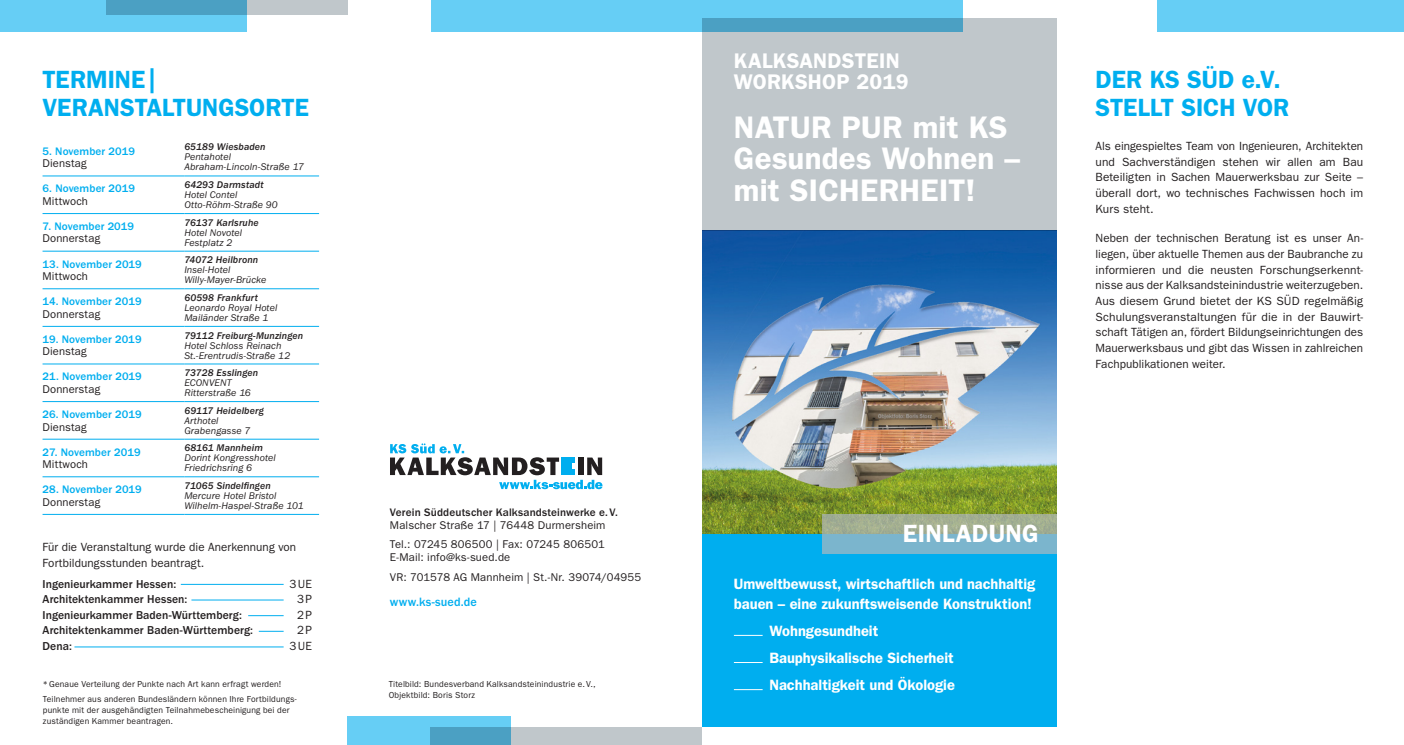
<style>
.page{position:relative;width:1404px;height:745px;background:#fff}
.page>*{position:absolute;margin:0;border:0;box-sizing:border-box;transform-origin:0 0}
.t1{font:600 31.25px/31.2px "ITC Franklin Gothic Std";letter-spacing:.005em;color:#fff}
.t2{font:600 25px/27.5px "ITC Franklin Gothic Std";color:#00aeef}
.t3{font:600 25px "ITC Franklin Gothic Std";letter-spacing:.01em;color:#fff}
.t4{font:600 21.25px/21.2px "ITC Franklin Gothic Std";letter-spacing:.01em;color:#fff}
.t5{font:600 15px/27.1px "ITC Franklin Gothic Std";color:#fff}
.t6{font:500 12.5px "ITC Franklin Gothic Std";letter-spacing:.01em;color:#00aeef}
.t7{font:11.88px/15.6px "ITC Franklin Gothic Std";letter-spacing:.005em;color:#231f20;text-align:justify}
.t8{font:500 11.88px "ITC Franklin Gothic Std";letter-spacing:.005em;color:#231f20}
.t9{font:11.25px/19.6px "ITC Franklin Gothic Std";letter-spacing:.01em;color:#231f20}
.t10{font:500 11.25px "ITC Franklin Gothic Std";letter-spacing:.005em;color:#00aeef}
.t11{font:500 11.25px "ITC Franklin Gothic Std";letter-spacing:.01em;color:#231f20}
.t12{font:italic 10px/10px "ITC Franklin Gothic Std";letter-spacing:.01em;color:#231f20}
.t13{font:10px "ITC Franklin Gothic Std Med It";letter-spacing:.01em;color:#231f20}
.t14{font:8.75px/11.2px "ITC Franklin Gothic Std";letter-spacing:.015em;color:#231f20}
</style>
<div class="page">
<img style="left:702px;top:230px;width:354px;height:303px">
<div style="left:702px;top:533px;width:354px;height:193px;background:#00aeef"></div>
<div style="left:431px;top:0;width:531px;height:32px;background:#66cef5"></div>
<svg style="left:734px;top:634px;width:28px;height:1px"></svg>
<div style="left:347px;top:716px;width:164px;height:28px;background:#66cef5"></div>
<svg style="left:431px;top:727px;width:271px;height:17px;background:#9dbbc8"></svg>
<div style="left:0;top:0;width:246px;height:32px;background:#66cef5"></div>
<div style="left:1157px;top:0;width:246px;height:32px;background:#66cef5"></div>
<svg style="left:106px;top:0;width:241px;height:15px;background:#7bb0c6"></svg>
<svg style="left:390px;top:443px;width:212px;height:46px"></svg>
<hr style="left:43px;top:175px;width:141px;height:1px;background:#00aeef">
<hr style="left:184px;top:175px;width:135px;height:1px;background:#00aeef">
<hr style="left:43px;top:213px;width:141px;height:1px;background:#00aeef">
<hr style="left:184px;top:213px;width:135px;height:1px;background:#00aeef">
<hr style="left:43px;top:250px;width:141px;height:1px;background:#00aeef">
<hr style="left:184px;top:250px;width:135px;height:1px;background:#00aeef">
<hr style="left:43px;top:288px;width:141px;height:1px;background:#00aeef">
<hr style="left:184px;top:288px;width:135px;height:1px;background:#00aeef">
<hr style="left:43px;top:326px;width:141px;height:1px;background:#00aeef">
<hr style="left:184px;top:326px;width:135px;height:1px;background:#00aeef">
<hr style="left:43px;top:363px;width:141px;height:1px;background:#00aeef">
<hr style="left:184px;top:363px;width:135px;height:1px;background:#00aeef">
<hr style="left:43px;top:401px;width:141px;height:1px;background:#00aeef">
<hr style="left:184px;top:401px;width:135px;height:1px;background:#00aeef">
<hr style="left:43px;top:438px;width:141px;height:1px;background:#00aeef">
<hr style="left:184px;top:438px;width:135px;height:1px;background:#00aeef">
<hr style="left:43px;top:476px;width:141px;height:1px;background:#00aeef">
<hr style="left:184px;top:476px;width:135px;height:1px;background:#00aeef">
<hr style="left:43px;top:513px;width:141px;height:1px;background:#00aeef">
<hr style="left:184px;top:513px;width:135px;height:1px;background:#00aeef">
<hr style="left:181px;top:583px;width:102px;height:1px;background:#00aeef">
<hr style="left:191px;top:599px;width:92px;height:1px;background:#00aeef">
<hr style="left:248px;top:615px;width:35px;height:1px;background:#00aeef">
<svg style="left:259px;top:630px;width:24px;height:1px"></svg>
<hr style="left:74px;top:646px;width:209px;height:1px;background:#00aeef">
<div style="left:702px;top:18px;width:354px;height:212px;background:#c0c7cb"></div>
<svg style="left:822px;top:514px;width:234px;height:39px;background:#8fb1ae"></svg>
<h2 class="t2" style="left:43px;top:66px;width:268px">TERMINE|<br>VERANSTALTUNGSORTE</h2>
<p class="t10" style="left:43px;top:144px;width:94px">5. November 2019</p>
<p class="t9" style="left:43px;top:153px;width:46px">Dienstag</p>
<p class="t13" style="left:184px;top:141px;width:83px">65189 Wiesbaden</p>
<p class="t12" style="left:184px;top:152px;width:121px">Pentahotel<br>Abraham-Lincoln-Straße 17</p>
<p class="t10" style="left:43px;top:182px;width:94px">6. November 2019</p>
<p class="t9" style="left:43px;top:191px;width:47px">Mittwoch</p>
<p class="t13" style="left:184px;top:179px;width:81px">64293 Darmstadt</p>
<p class="t12" style="left:184px;top:190px;width:95px">Hotel Contel<br>Otto-Röhm-Straße 90</p>
<p class="t10" style="left:43px;top:220px;width:93px">7. November 2019</p>
<p class="t9" style="left:43px;top:229px;width:59px">Donnerstag</p>
<p class="t13" style="left:184px;top:217px;width:76px">76137 Karlsruhe</p>
<p class="t12" style="left:184px;top:227px;width:59px">Hotel Novotel<br>Festplatz 2</p>
<p class="t10" style="left:43px;top:257px;width:101px">13. November 2019</p>
<p class="t9" style="left:43px;top:266px;width:47px">Mittwoch</p>
<p class="t13" style="left:184px;top:254px;width:75px">74072 Heilbronn</p>
<p class="t12" style="left:184px;top:265px;width:83px">Insel-Hotel<br>Willy-Mayer-Brücke</p>
<p class="t10" style="left:43px;top:295px;width:101px">14. November 2019</p>
<p class="t9" style="left:43px;top:304px;width:59px">Donnerstag</p>
<p class="t13" style="left:184px;top:292px;width:75px">60598 Frankfurt</p>
<p class="t12" style="left:184px;top:302px;width:94px">Leonardo Royal Hotel<br>Mailänder Straße 1</p>
<p class="t10" style="left:43px;top:332px;width:101px">19. November 2019</p>
<p class="t9" style="left:43px;top:341px;width:46px">Dienstag</p>
<p class="t13" style="left:184px;top:329px;width:120px">79112 Freiburg-Munzingen</p>
<p class="t12" style="left:184px;top:340px;width:107px">Hotel Schloss Reinach<br>St.-Erentrudis-Straße 12</p>
<p class="t10" style="left:43px;top:370px;width:101px">21. November 2019</p>
<p class="t9" style="left:43px;top:379px;width:59px">Donnerstag</p>
<p class="t13" style="left:184px;top:367px;width:75px">73728 Esslingen</p>
<p class="t12" style="left:184px;top:378px;width:68px">ECONVENT<br>Ritterstraße 16</p>
<p class="t10" style="left:43px;top:407px;width:101px">26. November 2019</p>
<p class="t9" style="left:43px;top:416px;width:46px">Dienstag</p>
<p class="t13" style="left:184px;top:404px;width:81px">69117 Heidelberg</p>
<p class="t12" style="left:184px;top:415px;width:68px">Arthotel<br>Grabengasse 7</p>
<p class="t10" style="left:43px;top:445px;width:100px">27. November 2019</p>
<p class="t9" style="left:43px;top:454px;width:47px">Mittwoch</p>
<p class="t13" style="left:184px;top:442px;width:80px">68161 Mannheim</p>
<p class="t12" style="left:184px;top:453px;width:93px">Dorint Kongresshotel<br>Friedrichsring 6</p>
<p class="t13" style="left:184px;top:480px;width:88px">71065 Sindelfingen</p>
<p class="t12" style="left:184px;top:490px;width:121px">Mercure Hotel Bristol<br>Wilhelm-Haspel-Straße 101</p>
<p class="t7" style="left:43px;top:539px;width:255px">Für die Veranstaltung wurde die Anerkennung von<br>Fortbildungsstunden beantragt.</p>
<p class="t8" style="left:43px;top:576px;width:135px">Ingenieurkammer Hessen:</p>
<p class="t7" style="left:289px;top:575px;width:24px">3UE</p>
<p class="t8" style="left:43px;top:592px;width:146px">Architektenkammer Hessen:</p>
<p class="t7" style="left:297px;top:591px;width:16px">3P</p>
<p class="t8" style="left:43px;top:608px;width:201px">Ingenieurkammer Baden-Württemberg:</p>
<p class="t7" style="left:297px;top:606px;width:16px">2P</p>
<p class="t8" style="left:43px;top:623px;width:212px">Architektenkammer Baden-Württemberg:</p>
<p class="t7" style="left:297px;top:622px;width:16px">2P</p>
<p class="t8" style="left:43px;top:639px;width:31px">Dena:</p>
<p class="t7" style="left:289px;top:638px;width:24px">3UE</p>
<p class="t14" style="left:43px;top:676px;width:255px;line-height:14.8px">*Genaue Verteilung der Punkte nach Art kann erfragt werden!<br>Teilnehmer aus anderen Bundesländern können Ihre Fortbildungs-</p>
<p class="t14" style="left:43px;top:704px;width:248px">punkte mit der ausgehändigten Teilnahmebescheinigung bei der zuständigen Kammer beantragen.</p>
<p class="t10" style="left:43px;top:483px;width:101px">28. November 2019</p>
<p class="t9" style="left:43px;top:492px;width:59px">Donnerstag</p>
<p class="t11" style="left:390px;top:506px;width:229px">Verein Süddeutscher Kalksandsteinwerke e.V.</p>
<p class="t9" style="left:390px;top:515px;width:217px">Malscher Straße 17 | 76448 Durmersheim<br>Tel.: 07245 806500 | Fax: 07245 806501</p>
<p class="t9" style="left:390px;top:547px;width:253px">E-Mail: info@ks-sued.de<br>VR: 701578 AG Mannheim | St.-Nr. 39074/04955</p>
<p class="t6" style="left:390px;top:594px;width:88px">www.ks-sued.de</p>
<p class="t14" style="left:389px;top:678px;width:208px">Titelbild: Bundesverband Kalksandsteinindustrie e.V.,<br>Objektbild: Boris Storz</p>
<h3 class="t4" style="left:733px;top:50px;width:176px">KALKSANDSTEIN<br>WORKSHOP 2019</h3>
<h1 class="t1" style="left:733px;top:112px;width:288px">NATUR PUR mit KS<br>Gesundes Wohnen – mit SICHERHEIT!</h1>
<h2 class="t2" style="left:1095px;top:66px;width:195px">DER KS SÜD e.V.<br>STELLT SICH VOR</h2>
<p class="t7" style="left:1095px;top:138px;width:269px">Als eingespieltes Team von Ingenieuren, Architekten und Sachverständigen stehen wir allen am Bau Beteiligten in Sachen Mauerwerksbau zur Seite – überall dort, wo technisches Fachwissen hoch im Kurs steht.</p>
<p class="t7" style="left:1095px;top:230px;width:269px">Neben der technischen Beratung ist es unser An&shy;liegen, über aktuelle Themen aus der Baubranche zu informieren und die neusten Forschungserkennt&shy;nisse aus der Kalksandsteinindustrie weiterzugeben.<br>Aus diesem Grund bietet der KS SÜD regelmäßig Schulungsveranstaltungen für die in der Bauwirt&shy;schaft Tätigen an, fördert Bildungseinrichtungen des Mauerwerksbaus und gibt das Wissen in zahlreichen Fachpublikationen weiter.</p>
<h2 class="t3" style="left:902px;top:518px;width:138px">EINLADUNG</h2>
<p class="t5" style="left:733px;top:573px;width:303px;line-height:20px">Umweltbewusst, wirtschaftlich und nachhaltig bauen – eine zukunftsweisende Konstruktion!</p>
<p class="t5" style="left:769px;top:616px;width:187px">Wohngesundheit<br>Bauphysikalische Sicherheit<br>Nachhaltigkeit und Ökologie</p>
</div>
